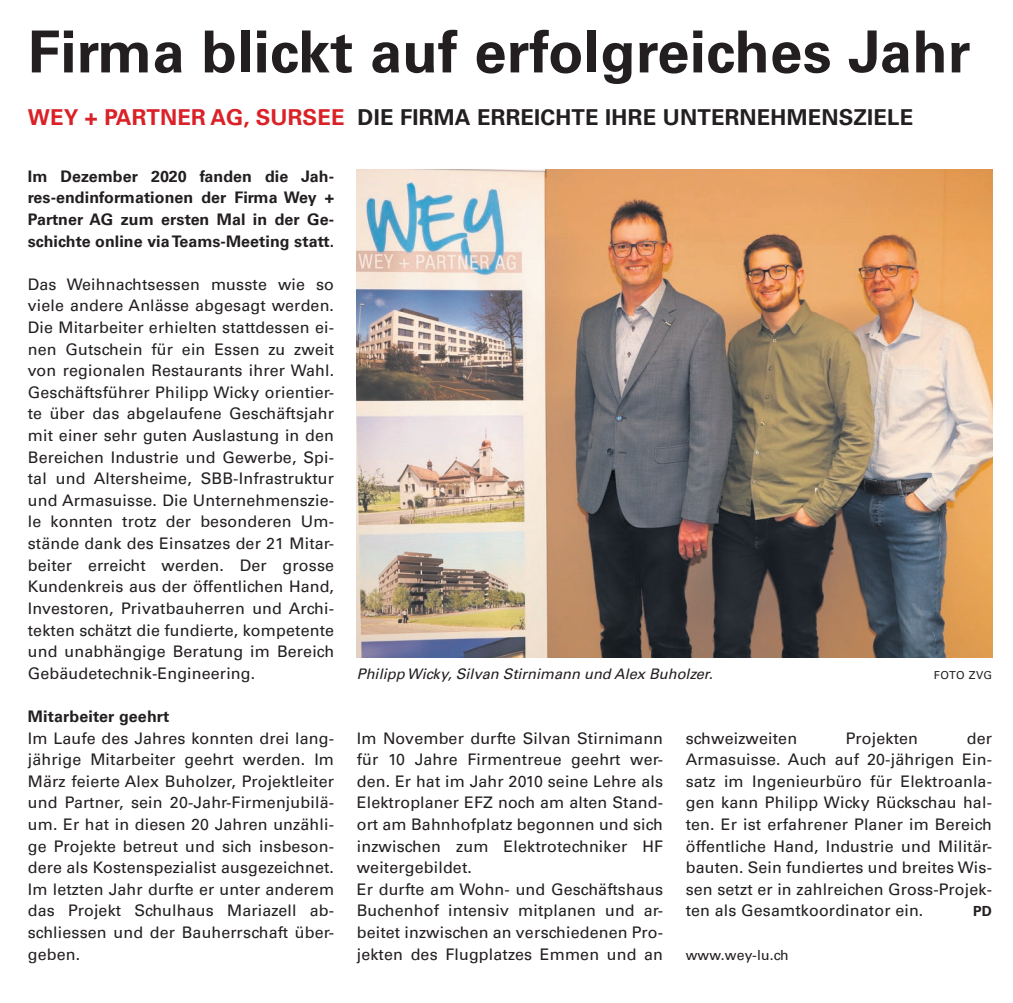
<style>
.page{position:relative;width:1013px;height:1003px;background:#fff}
.page>*{position:absolute;margin:0;border:0;box-sizing:border-box;transform-origin:0 0}
.t1{font:700 58px "Univers LT Pro 65";letter-spacing:.005em;color:#231f20}
.t2{font:700 22px "Univers LT Pro 65";letter-spacing:.01em;color:#231f20}
.t3{font:16px/21.6px "Univers LT Pro 55 Roman";letter-spacing:.01em;color:#231f20;text-align:justify}
.t4{font:700 16px/21.6px "Univers LT Pro 65";letter-spacing:.005em;color:#231f20;text-align:justify}
.t5{font:italic 14.6px "Univers LT Pro 55";color:#231f20}
.t6{font:14px "Univers LT Pro 55 Roman";letter-spacing:.01em;color:#231f20}
.t7{font:700 14px "Univers LT Pro 65";color:#231f20}
.t8{font:11px "Univers LT Pro 55 Roman";letter-spacing:.01em;color:#231f20}
.s1{color:#da2128}
</style>
<div class="page">
<img style="left:357px;top:169px;width:635px;height:488px">
<h1 class="t1" style="left:28px;top:11px;width:944px">Firma blickt auf erfolgreiches Jahr</h1>
<h2 class="t2" style="left:28px;top:101px;width:886px"><span class="s1">WEY + PARTNER AG, SURSEE</span> DIE FIRMA ERREICHTE IHRE UNTERNEHMENSZIELE</h2>
<p class="t4" style="left:28px;top:164px;width:308px">Im Dezember 2020 fanden die Jah&shy;res-endinformationen der Firma Wey + Partner AG zum ersten Mal in der Ge&shy;schichte online via Teams-Meeting statt.</p>
<p class="t3" style="left:28px;top:272px;width:308px">Das Weihnachtsessen musste wie so viele andere Anlässe abgesagt werden.<br>Die Mitarbeiter erhielten stattdessen ei&shy;nen Gutschein für ein Essen zu zweit von regionalen Restaurants ihrer Wahl.<br>Geschäftsführer Philipp Wicky orientier&shy;te über das abgelaufene Geschäftsjahr mit einer sehr guten Auslastung in den Bereichen Industrie und Gewerbe, Spi&shy;tal und Altersheime, SBB-Infrastruktur und Armasuisse. Die Unternehmenszie&shy;le konnten trotz der besonderen Um&shy;stände dank des Einsatzes der 21 Mitar&shy;beiter erreicht werden. Der grosse Kundenkreis aus der öffentlichen Hand, Investoren, Privatbauherren und Archi&shy;tekten schätzt die fundierte, kompetente und unabhängige Beratung im Bereich Gebäudetechnik-Engineering.</p>
<p class="t4" style="left:28px;top:704px;width:143px">Mitarbeiter geehrt</p>
<p class="t3" style="left:28px;top:726px;width:308px">Im Laufe des Jahres konnten drei lang&shy;jährige Mitarbeiter geehrt werden. Im März feierte Alex Buholzer, Projektleiter und Partner, sein 20-Jahr-Firmenjubilä&shy;um. Er hat in diesen 20 Jahren unzähli&shy;ge Projekte betreut und sich insbeson&shy;dere als Kostenspezialist ausgezeichnet.<br>Im letzten Jahr durfte er unter anderem das Projekt Schulhaus Mariazell ab&shy;schliessen und der Bauherrschaft über&shy;geben.</p>
<p class="t3" style="left:357px;top:726px;width:308px;text-align:left">Im November durfte Silvan Stirnimann für 10 Jahre Firmentreue geehrt wer&shy;den. Er hat im Jahr 2010 seine Lehre als Elektroplaner EFZ noch am alten Stand&shy;ort am Bahnhofplatz begonnen und sich inzwischen zum Elektrotechniker HF weitergebildet.<br>Er durfte am Wohn- und Geschäftshaus Buchenhof intensiv mitplanen und ar&shy;beitet inzwischen an verschiedenen Pro&shy;jekten des Flugplatzes Emmen und an</p>
<p class="t3" style="left:685px;top:726px;width:113px">schweizweiten</p>
<p class="t3" style="left:846px;top:726px;width:74px">Projekten</p>
<p class="t5" style="left:357px;top:663px;width:358px">Philipp Wicky, Silvan Stirnimann und Alex Buholzer.</p>
<p class="t8" style="left:933px;top:667px;width:60px">FOTO ZVG</p>
<p class="t3" style="left:685px;top:726px;width:308px;text-indent:281px">der Armasuisse. Auch auf 20-jährigen Ein&shy;satz im Ingenieurbüro für Elektroanla&shy;gen kann Philipp Wicky Rückschau hal&shy;ten. Er ist erfahrener Planer im Bereich öffentliche Hand, Industrie und Militär&shy;bauten. Sein fundiertes und breites Wis&shy;sen setzt er in zahlreichen Gross-Projek&shy;ten als Gesamtkoordinator ein.</p>
<p class="t7" style="left:973px;top:901px;width:21px">PD</p>
<p class="t6" style="left:685px;top:945px;width:105px">www.wey-lu.ch</p>
</div>
